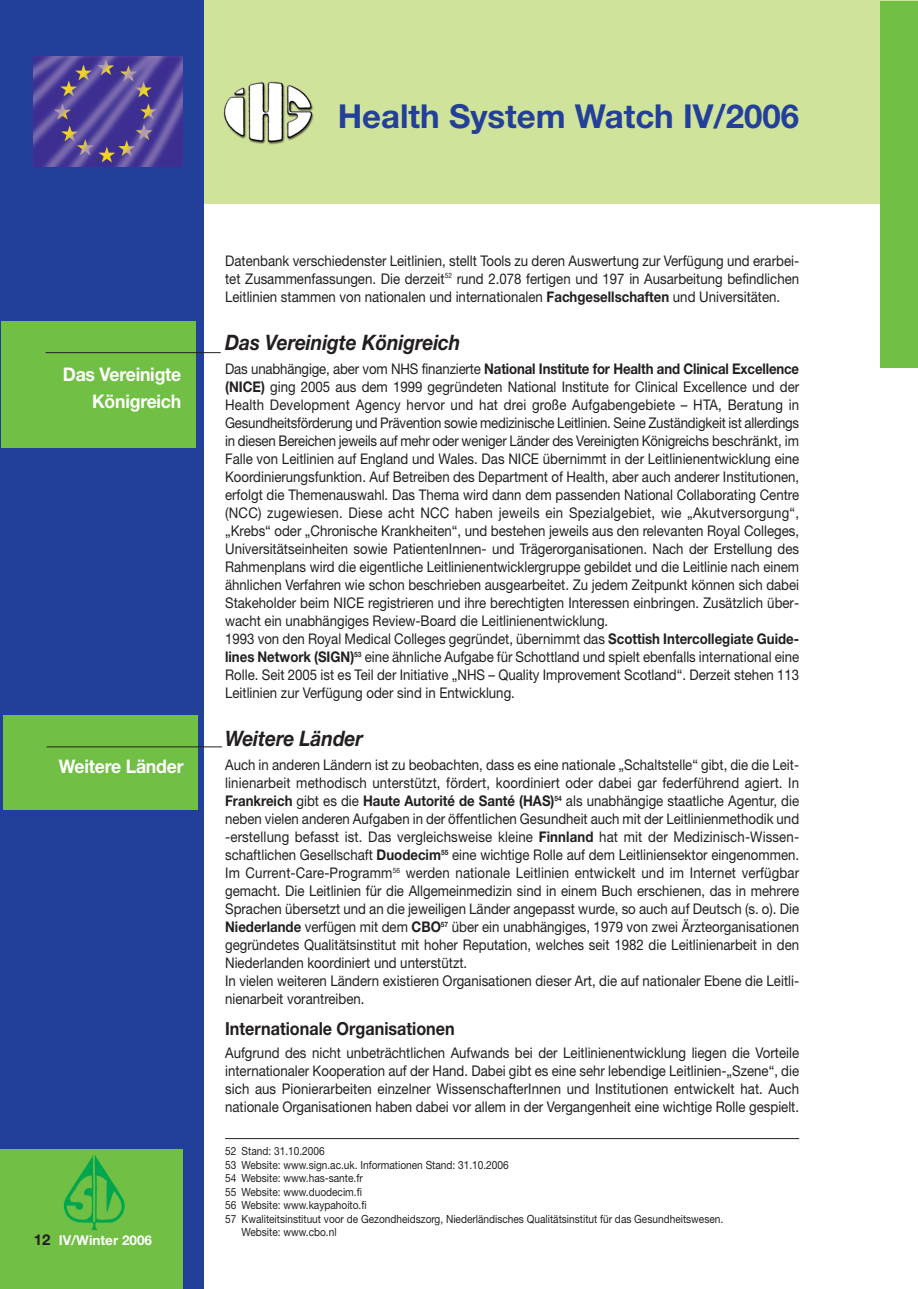
<style>
.page{position:relative;width:918px;height:1289px;background:#fff}
.page>*{position:absolute;margin:0;border:0;box-sizing:border-box;transform-origin:0 0}
.t1{font:700 33px "Helvetica Neue";color:#223f99}
.t2{font:italic 700 21.3px "Helvetica Neue";letter-spacing:-.005em;color:#231f20;scale:.9 1}
.t3{font:700 18.75px/27px "Helvetica Neue";letter-spacing:-.01em;color:#fff;text-align:right;scale:.94 1}
.t4{font:700 18px "Helvetica Neue";color:#231f20;scale:.9 1}
.t5{font:14.7px/18px "Helvetica Neue";color:#231f20;text-align:justify;scale:.9 1}
.t6{font:700 13.5px "Helvetica Neue";color:#fff}
.t7{font:11.25px "Helvetica Neue";color:#231f20;scale:.9 1}
.s1{font-size:15px;color:#231f20}
.s2{font-weight:700}
</style>
<div class="page">
<div style="left:0;top:1px;width:918px;height:203px;background:#d0e39a"></div>
<div style="left:880px;top:1px;width:30px;height:366px;background:#71bf44"></div>
<div style="left:901px;top:1px;width:17px;height:366px;background:#71bf44"></div>
<img style="left:223px;top:81px;width:91px;height:64px">
<div style="left:0;top:1px;width:204px;height:1287px;background:#223f99"></div>
<div style="left:0;top:1149px;width:183px;height:139px;background:#71bf44"></div>
<img style="left:34px;top:56px;width:149px;height:111px">
<svg style="left:63px;top:1155px;width:62px;height:75px"></svg>
<hr style="left:225px;top:1138px;width:574px;height:1px;background:#231f20">
<div style="left:1px;top:321px;width:195px;height:126px;background:#71bf44"></div>
<hr style="left:46px;top:352px;width:175px;height:1px;background:#231f20">
<div style="left:3px;top:715px;width:195px;height:94px;background:#71bf44"></div>
<hr style="left:47px;top:746px;width:175px;height:1px;background:#231f20">
<h1 class="t1" style="left:338px;top:104px;width:463px">Health System Watch IV/2006</h1>
<p class="t3" style="left:63px;top:363px;width:128px">Das Vereinigte<br>Königreich</p>
<p class="t3" style="left:59px;top:754px;width:134px">Weitere Länder</p>
<p class="t6" style="left:34px;top:1235px;width:120px"><span class="s1">12</span> IV/Winter 2006</p>
<p class="t5" style="left:225px;top:253px;width:639px">Datenbank verschiedenster Leitlinien, stellt Tools zu deren Auswertung zur Verfügung und erarbei&shy;tet Zusammenfassungen. Die derzeit<sup>52</sup> rund 2.078 fertigen und 197 in Ausarbeitung befindlichen Leitlinien stammen von nationalen und internationalen <span class="s2">Fachgesellschaften</span> und Universitäten.</p>
<h2 class="t2" style="left:225px;top:334px;width:263px">Das Vereinigte Königreich</h2>
<p class="t5" style="left:225px;top:361px;width:639px;text-align:left">Das unabhängige, aber vom NHS finanzierte <span class="s2">National Institute for Health and Clinical Excellence (NICE)</span> ging 2005 aus dem 1999 gegründeten National Institute for Clinical Excellence und der Health Development Agency hervor und hat drei große Aufgabengebiete – HTA, Beratung in Gesundheitsförderung und Prävention sowie medizinische Leitlinien. Seine Zuständigkeit ist allerdings in diesen Bereichen jeweils auf mehr oder weniger Länder des Vereinigten Königreichs beschränkt, im Falle von Leitlinien auf England und Wales. Das NICE übernimmt in der Leitlinienentwicklung eine Koordinierungsfunktion. Auf Betreiben des Department of Health, aber auch anderer Institutionen, erfolgt die Themenauswahl. Das Thema wird dann dem passenden National Collaborating Centre (NCC) zugewiesen. Diese acht NCC haben jeweils ein Spezialgebiet, wie „Akutversorgung“, „Krebs“ oder „Chronische Krankheiten“, und bestehen jeweils aus den relevanten Royal Colleges, Universitätseinheiten sowie PatientenInnen- und Trägerorganisationen. Nach der Erstellung des Rahmenplans wird die eigentliche Leitlinienentwicklergruppe gebildet und die Leitlinie nach einem ähnlichen Verfahren wie schon beschrieben ausgearbeitet. Zu jedem Zeitpunkt können sich dabei Stakeholder beim NICE registrieren und ihre berechtigten Interessen einbringen. Zusätzlich über&shy;wacht ein unabhängiges Review-Board die Leitlinienentwicklung.<br>1993 von den Royal Medical Colleges gegründet, übernimmt das <span class="s2">Scottish Intercollegiate Guide&shy;lines Network (SIGN)</span><sup>53</sup> eine ähnliche Aufgabe für Schottland und spielt ebenfalls international eine Rolle. Seit 2005 ist es Teil der Initiative „NHS – Quality Improvement Scotland“. Derzeit stehen 113<br>Leitlinien zur Verfügung oder sind in Entwicklung.</p>
<h2 class="t2" style="left:225px;top:730px;width:155px">Weitere Länder</h2>
<p class="t5" style="left:225px;top:757px;width:639px;text-align:left">Auch in anderen Ländern ist zu beobachten, dass es eine nationale „Schaltstelle“ gibt, die die Leit&shy;linienarbeit methodisch unterstützt, fördert, koordiniert oder dabei gar federführend agiert. In <span class="s2">Frankreich</span> gibt es die <span class="s2">Haute Autorité de Santé (HAS)</span><sup>54</sup> als unabhängige staatliche Agentur, die neben vielen anderen Aufgaben in der öffentlichen Gesundheit auch mit der Leitlinienmethodik und -erstellung befasst ist. Das vergleichsweise kleine <span class="s2">Finnland</span> hat mit der Medizinisch-Wissen&shy;schaftlichen Gesellschaft <span class="s2">Duodecim</span><sup>55</sup> eine wichtige Rolle auf dem Leitliniensektor eingenommen.<br>Im Current-Care-Programm<sup>56</sup> werden nationale Leitlinien entwickelt und im Internet verfügbar gemacht. Die Leitlinien für die Allgemeinmedizin sind in einem Buch erschienen, das in mehrere Sprachen übersetzt und an die jeweiligen Länder angepasst wurde, so auch auf Deutsch (s. o). Die <span class="s2">Niederlande</span> verfügen mit dem <span class="s2">CBO</span><sup>57</sup> über ein unabhängiges, 1979 von zwei Ärzteorganisationen gegründetes Qualitätsinstitut mit hoher Reputation, welches seit 1982 die Leitlinienarbeit in den Niederlanden koordiniert und unterstützt.<br>In vielen weiteren Ländern existieren Organisationen dieser Art, die auf nationaler Ebene die Leitli&shy;nienarbeit vorantreiben.</p>
<p class="t4" style="left:225px;top:1021px;width:257px">Internationale Organisationen</p>
<p class="t5" style="left:225px;top:1045px;width:639px">Aufgrund des nicht unbeträchtlichen Aufwands bei der Leitlinienentwicklung liegen die Vorteile internationaler Kooperation auf der Hand. Dabei gibt es eine sehr lebendige Leitlinien-„Szene“, die sich aus Pionierarbeiten einzelner WissenschafterInnen und Institutionen entwickelt hat. Auch nationale Organisationen haben dabei vor allem in der Vergangenheit eine wichtige Rolle gespielt.</p>
<p class="t7" style="left:225px;top:1147px;width:112px">52 Stand: 31.10.2006</p>
<p class="t7" style="left:225px;top:1160px;width:317px">53 Website: www.sign.ac.uk. Informationen Stand: 31.10.2006</p>
<p class="t7" style="left:225px;top:1174px;width:154px">54 Website: www.has-sante.fr</p>
<p class="t7" style="left:225px;top:1187px;width:154px">55 Website: www.duodecim.fi</p>
<p class="t7" style="left:225px;top:1201px;width:159px">56 Website: www.kaypahoito.fi</p>
<p class="t7" style="left:225px;top:1214px;width:555px">57 Kwaliteitsinstituut voor de Gezondheidszorg, Niederländisches Qualitätsinstitut für das Gesundheitswesen.</p>
<p class="t7" style="left:242px;top:1228px;width:107px">Website: www.cbo.nl</p>
</div>
